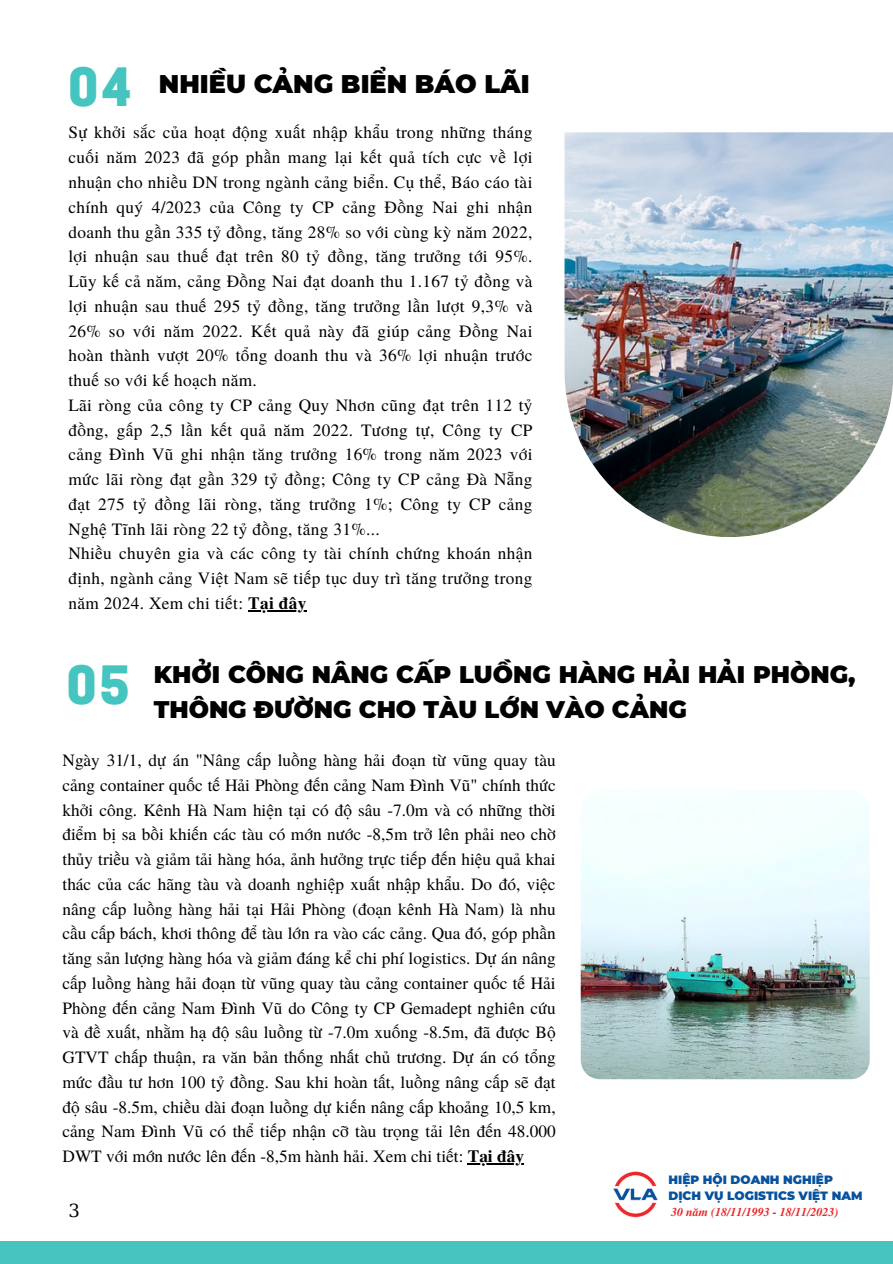
<style>
.page{position:relative;width:893px;height:1264px;background:#fff}
.page>*{position:absolute;margin:0;border:0;box-sizing:border-box;transform-origin:0 0}
.t1{font:800 49.5px "Cooper Hewitt";color:#46c4c0}
.t2{font:900 25.5px "Montserrat";color:#000}
.t3{font:900 24px/34.8px "Montserrat";color:#000}
.t4{font:18px "DejaVu Serif";color:#000}
.t5{font:17.25px/24.8px "Te X Gyre Termes";letter-spacing:.02em;color:#000;text-align:justify}
.t6{font:900 12px/15.8px "Montserrat";color:#07529f}
.t7{font:italic 700 12px "Te X Gyre Termes";color:#eb2527}
.s1{font-weight:700}
</style>
<div class="page">
<div style="left:0;top:1241px;width:892px;height:22px;background:#46c4c0"></div>
<img style="left:613px;top:1171px;width:45px;height:47px">
<img style="left:580px;top:791px;width:289px;height:288px">
<img style="left:564px;top:132px;width:328px;height:405px">
<hr style="left:468px;top:1163px;width:56px;height:1px;background:#000">
<hr style="left:248px;top:610px;width:59px;height:1px;background:#000">
<h1 class="t1" style="left:68px;top:69px;width:64px">04</h1>
<h2 class="t2" style="left:159px;top:68px;width:372px">NHIỀU CẢNG BIỂN BÁO LÃI</h2>
<h3 class="t5" style="left:68px;top:119px;width:465px;text-align:left">Sự khởi sắc của hoạt động xuất nhập khẩu trong những tháng cuối năm 2023 đã góp phần mang lại kết quả tích cực về lợi nhuận cho nhiều DN trong ngành cảng biển. Cụ thể, Báo cáo tài chính quý 4/2023 của Công ty CP cảng Đồng Nai ghi nhận doanh thu gần 335 tỷ đồng, tăng 28% so với cùng kỳ năm 2022, lợi nhuận sau thuế đạt trên 80 tỷ đồng, tăng trưởng tới 95%.<br>Lũy kế cả năm, cảng Đồng Nai đạt doanh thu 1.167 tỷ đồng và lợi nhuận sau thuế 295 tỷ đồng, tăng trưởng lần lượt 9,3% và 26% so với năm 2022. Kết quả này đã giúp cảng Đồng Nai hoàn thành vượt 20% tổng doanh thu và 36% lợi nhuận trước thuế so với kế hoạch năm.<br>Lãi ròng của công ty CP cảng Quy Nhơn cũng đạt trên 112 tỷ đồng, gấp 2,5 lần kết quả năm 2022. Tương tự, Công ty CP cảng Đình Vũ ghi nhận tăng trưởng 16% trong năm 2023 với mức lãi ròng đạt gần 329 tỷ đồng; Công ty CP cảng Đà Nẵng đạt 275 tỷ đồng lãi ròng, tăng trưởng 1%; Công ty CP cảng Nghệ Tĩnh lãi ròng 22 tỷ đồng, tăng 31%...<br>Nhiều chuyên gia và các công ty tài chính chứng khoán nhận định, ngành cảng Việt Nam sẽ tiếp tục duy trì tăng trưởng trong năm 2024. Xem chi tiết: <span class="s1">Tại đây</span></h3>
<p class="t1" style="left:67px;top:667px;width:64px">05</p>
<h3 class="t3" style="left:154px;top:657px;width:703px">KHỞI CÔNG NÂNG CẤP LUỒNG HÀNG HẢI HẢI PHÒNG,<br>THÔNG ĐƯỜNG CHO TÀU LỚN VÀO CẢNG</h3>
<h2 class="t5" style="left:63px;top:747px;width:494px">Ngày 31/1, dự án "Nâng cấp luồng hàng hải đoạn từ vũng quay tàu cảng container quốc tế Hải Phòng đến cảng Nam Đình Vũ" chính thức khởi công. Kênh Hà Nam hiện tại có độ sâu -7.0m và có những thời điểm bị sa bồi khiến các tàu có mớn nước -8,5m trở lên phải neo chờ thủy triều và giảm tải hàng hóa, ảnh hưởng trực tiếp đến hiệu quả khai thác của các hãng tàu và doanh nghiệp xuất nhập khẩu. Do đó, việc nâng cấp luồng hàng hải tại Hải Phòng (đoạn kênh Hà Nam) là nhu cầu cấp bách, khơi thông để tàu lớn ra vào các cảng. Qua đó, góp phần tăng sản lượng hàng hóa và giảm đáng kể chi phí logistics. Dự án nâng cấp luồng hàng hải đoạn từ vũng quay tàu cảng container quốc tế Hải Phòng đến cảng Nam Đình Vũ do Công ty CP Gemadept nghiên cứu và đề xuất, nhằm hạ độ sâu luồng từ -7.0m xuống -8.5m, đã được Bộ GTVT chấp thuận, ra văn bản thống nhất chủ trương. Dự án có tổng mức đầu tư hơn 100 tỷ đồng. Sau khi hoàn tất, luồng nâng cấp sẽ đạt độ sâu -8.5m, chiều dài đoạn luồng dự kiến nâng cấp khoảng 10,5 km, cảng Nam Đình Vũ có thể tiếp nhận cỡ tàu trọng tải lên đến 48.000<br>DWT với mớn nước lên đến -8,5m hành hải. Xem chi tiết: <span class="s1">Tại đây</span></h2>
<p class="t4" style="left:68px;top:1199px;width:13px">3</p>
<p class="t6" style="left:668px;top:1172px;width:195px">HIỆP HỘI DOANH NGHIỆP<br>DỊCH VỤ LOGISTICS VIỆT NAM</p>
<h1 class="t7" style="left:671px;top:1202px;width:169px">30 năm (18/11/1993 - 18/11/2023)</h1>
</div>
